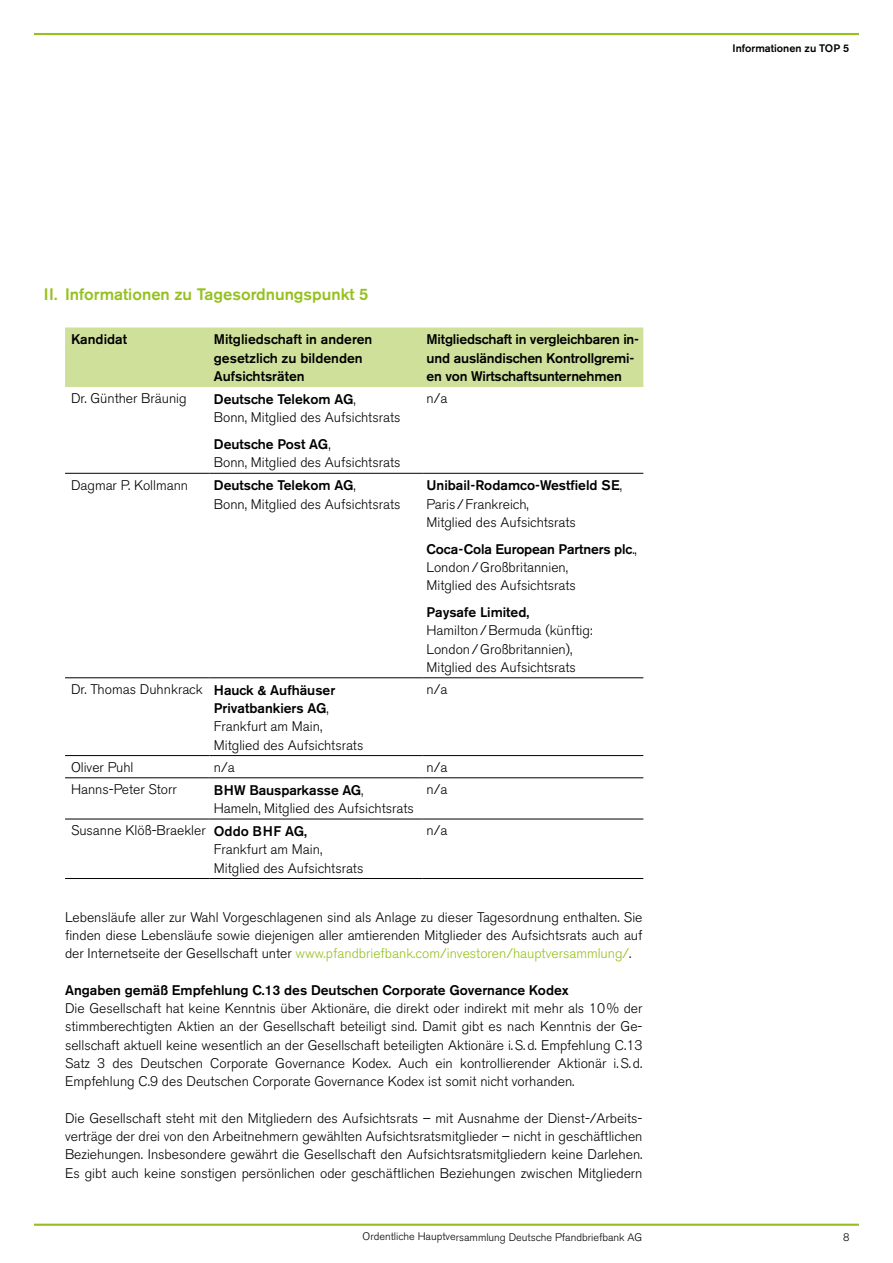
<style>
.page{position:relative;width:893px;height:1263px;background:#fff}
.page>*{position:absolute;margin:0;border:0;box-sizing:border-box;transform-origin:0 0}
.t1{font:500 16.5px "Akzidenz Grotesk BE";color:#95c11f}
.t2{font:300 13.8px/18.3px "Akzidenz Grotesk BE";color:#000}
.t3{font:500 13.8px/18.3px "Akzidenz Grotesk BE";color:#000}
.t4{font:300 10.95px "Akzidenz Grotesk BE";color:#000}
.t5{font:500 10.8px "Akzidenz Grotesk BE";color:#000}
.s1{font-weight:500}
.s2{color:#95c11f}
</style>
<div class="page">
<div style="left:65px;top:327px;width:578px;height:60px;background:#cfe09b"></div>
<hr style="left:65px;top:473px;width:145px;height:1px;background:#000">
<hr style="left:210px;top:473px;width:212px;height:1px;background:#000">
<hr style="left:422px;top:473px;width:221px;height:1px;background:#000">
<hr style="left:65px;top:677px;width:145px;height:1px;background:#000">
<hr style="left:210px;top:677px;width:212px;height:1px;background:#000">
<hr style="left:422px;top:677px;width:221px;height:1px;background:#000">
<hr style="left:65px;top:755px;width:145px;height:1px;background:#000">
<hr style="left:210px;top:755px;width:212px;height:1px;background:#000">
<hr style="left:422px;top:755px;width:221px;height:1px;background:#000">
<hr style="left:65px;top:777px;width:145px;height:1px;background:#000">
<hr style="left:210px;top:777px;width:212px;height:1px;background:#000">
<hr style="left:422px;top:777px;width:221px;height:1px;background:#000">
<hr style="left:65px;top:819px;width:145px;height:1px;background:#000">
<hr style="left:210px;top:819px;width:212px;height:1px;background:#000">
<hr style="left:422px;top:819px;width:221px;height:1px;background:#000">
<hr style="left:65px;top:878px;width:145px;height:1px;background:#000">
<hr style="left:210px;top:878px;width:212px;height:1px;background:#000">
<hr style="left:422px;top:878px;width:221px;height:1px;background:#000">
<hr style="left:34px;top:1224px;width:825px;height:2px;background:#95c11f">
<hr style="left:34px;top:33px;width:825px;height:2px;background:#95c11f">
<p class="t5" style="left:732px;top:42px;width:118px">Informationen zu TOP 5</p>
<p class="t1" style="left:44px;top:284px;width:326px">II. Informationen zu Tagesordnungspunkt 5</p>
<p class="t3" style="left:71px;top:330px;width:58px">Kandidat</p>
<p class="t3" style="left:214px;top:330px;width:160px">Mitgliedschaft in anderen gesetzlich zu bildenden<br>Aufsichtsräten</p>
<p class="t3" style="left:426px;top:330px;width:213px">Mitgliedschaft in vergleichbaren in&shy;und ausländischen Kontrollgremi&shy;en von Wirtschaftsunternehmen</p>
<p class="t2" style="left:71px;top:390px;width:117px">Dr. Günther Bräunig</p>
<p class="t2" style="left:214px;top:390px;width:188px"><span class="s1">Deutsche Telekom AG</span>,<br>Bonn, Mitglied des Aufsichtsrats</p>
<p class="t2" style="left:214px;top:435px;width:188px"><span class="s1">Deutsche Post AG</span>,<br>Bonn, Mitglied des Aufsichtsrats</p>
<p class="t2" style="left:426px;top:390px;width:22px">n/a</p>
<p class="t2" style="left:71px;top:476px;width:119px">Dagmar P. Kollmann</p>
<p class="t2" style="left:214px;top:477px;width:188px"><span class="s1">Deutsche Telekom AG</span>,<br>Bonn, Mitglied des Aufsichtsrats</p>
<p class="t2" style="left:426px;top:477px;width:197px"><span class="s1">Unibail-Rodamco-Westfield SE</span>,<br>Paris /Frankreich,<br>Mitglied des Aufsichtsrats</p>
<p class="t2" style="left:426px;top:540px;width:212px"><span class="s1">Coca-Cola European Partners plc</span>.,<br>London/Großbritannien,<br>Mitglied des Aufsichtsrats</p>
<p class="t3" style="left:426px;top:603px;width:104px">Paysafe Limited,</p>
<p class="t2" style="left:426px;top:622px;width:168px">Hamilton/Bermuda (künftig:<br>London/Großbritannien),<br>Mitglied des Aufsichtsrats</p>
<p class="t2" style="left:214px;top:680px;width:151px;text-indent:-143px">Dr. Thomas Duhnkrack <span class="s1">Hauck &amp; Aufhäuser<br>Privatbankiers AG</span>,<br>Frankfurt am Main,<br>Mitglied des Aufsichtsrats</p>
<p class="t2" style="left:426px;top:680px;width:22px">n/a</p>
<p class="t2" style="left:71px;top:758px;width:64px">Oliver Puhl</p>
<p class="t2" style="left:214px;top:758px;width:22px">n/a</p>
<p class="t2" style="left:426px;top:758px;width:22px">n/a</p>
<p class="t2" style="left:71px;top:780px;width:107px">Hanns-Peter Storr</p>
<p class="t2" style="left:214px;top:781px;width:201px"><span class="s1">BHW Bausparkasse AG</span>,<br>Hameln, Mitglied des Aufsichtsrats</p>
<p class="t2" style="left:426px;top:780px;width:22px">n/a</p>
<p class="t2" style="left:214px;top:821px;width:151px;text-indent:-143px">Susanne Klöß-Braekler <span class="s1">Oddo BHF AG,<br></span>Frankfurt am Main,<br>Mitglied des Aufsichtsrats</p>
<p class="t2" style="left:426px;top:822px;width:22px">n/a</p>
<p class="t2" style="left:65px;top:908px;width:579px;text-align:justify">Lebensläufe aller zur Wahl Vorgeschlagenen sind als Anlage zu dieser Tagesordnung enthalten. Sie finden diese Lebensläufe sowie diejenigen aller amtierenden Mitglieder des Aufsichtsrats auch auf der Internetseite der Gesellschaft unter <span class="s2">www.pfandbriefbank.com/investoren/hauptversammlung/</span>.</p>
<p class="t3" style="left:65px;top:981px;width:505px">Angaben gemäß Empfehlung C.13 des Deutschen Corporate Governance Kodex</p>
<p class="t2" style="left:65px;top:999px;width:579px;text-align:justify">Die Gesellschaft hat keine Kenntnis über Aktionäre, die direkt oder indirekt mit mehr als 10% der stimmberechtigten Aktien an der Gesellschaft beteiligt sind. Damit gibt es nach Kenntnis der Ge&shy;sellschaft aktuell keine wesentlich an der Gesellschaft beteiligten Aktionäre i.S.d. Empfehlung C.13<br>Satz 3 des Deutschen Corporate Governance Kodex. Auch ein kontrollierender Aktionär i.S.d.<br>Empfehlung C.9 des Deutschen Corporate Governance Kodex ist somit nicht vorhanden.</p>
<p class="t2" style="left:65px;top:1109px;width:579px;text-align:justify">Die Gesellschaft steht mit den Mitgliedern des Aufsichtsrats – mit Ausnahme der Dienst-/Arbeits&shy;verträge der drei von den Arbeitnehmern gewählten Aufsichtsratsmitglieder – nicht in geschäftlichen Beziehungen. Insbesondere gewährt die Gesellschaft den Aufsichtsratsmitgliedern keine Darlehen.<br>Es gibt auch keine sonstigen persönlichen oder geschäftlichen Beziehungen zwischen Mitgliedern</p>
<p class="t4" style="left:363px;top:1230px;width:281px">Ordentliche Hauptversammlung Deutsche Pfandbriefbank AG</p>
<p class="t4" style="left:843px;top:1231px;width:8px">8</p>
</div>
